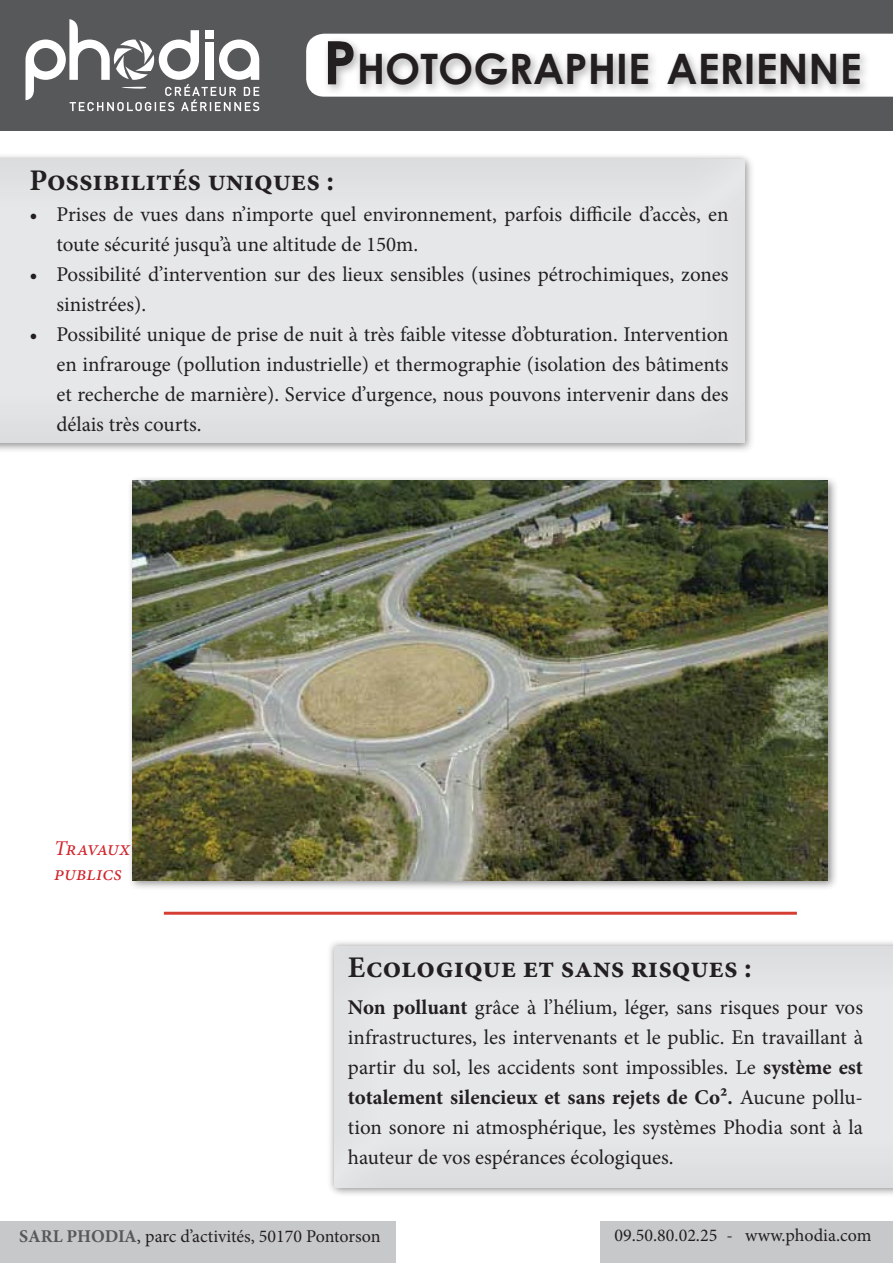
<style>
.page{position:relative;width:893px;height:1263px;background:#fff}
.page>*{position:absolute;margin:0;border:0;box-sizing:border-box;transform-origin:0 0}
.t1{font:700 42px "Century Gothic";color:#231f20}
.t2{font:700 30px "Minion Pro";color:#231f20}
.t3{font:21px/30px "Minion Pro";color:#231f20}
.t4{font:italic 21px "Minion Pro";letter-spacing:-.05em;color:#d1232a}
.t5{font:italic 21px "Minion Pro";color:#d1232a}
.t6{font:18px "Minion Pro";color:#231f20}
.s1{font-size:60px}
.s2{font-weight:700}
.s3{font-weight:700;color:#57585a}
</style>
<div class="page">
<div style="left:0;top:152px;width:752px;height:298px;background:#231f20;opacity:.3"></div>
<div style="left:0;top:158px;width:745px;height:285px;background:#e6e7e9"></div>
<div style="left:326px;top:938px;width:567px;height:257px;background:#231f20;opacity:.3"></div>
<div style="left:333px;top:943px;width:560px;height:245px;background:#e6e7e9"></div>
<div style="left:1px;top:0;width:892px;height:130px;background:#57585a"></div>
<svg style="left:306px;top:34px;width:587px;height:63px;background:#f1f1f1"></svg>
<div style="left:323px;top:36px;width:548px;height:60px;background:#231f20;opacity:.36"></div>
<svg style="left:26px;top:19px;width:233px;height:92px"></svg>
<div style="left:601px;top:1221px;width:292px;height:42px;background:#c7c8ca"></div>
<div style="left:0;top:1221px;width:395px;height:42px;background:#c7c8ca"></div>
<div style="left:128px;top:475px;width:711px;height:417px;background:#231f20;opacity:.5"></div>
<img style="left:133px;top:480px;width:695px;height:400px">
<hr style="left:164px;top:912px;width:633px;height:3px;background:#d53f33">
<p class="t1" style="left:323px;top:37px;width:540px"><span class="s1">P</span>HOTOGRAPHIE AERIENNE</p>
<p class="t2" style="left:29px;top:159px;width:306px">Possibilités uniques :</p>
<p class="t3" style="left:56px;top:199px;width:674px;text-indent:-27px">• Prises de vues dans n’importe quel environnement, parfois difficile d’accès, en toute sécurité jusqu’à une altitude de 150m.</p>
<p class="t3" style="left:56px;top:259px;width:674px;text-indent:-27px">• Possibilité d’intervention sur des lieux sensibles (usines pétrochimiques, zones sinistrées).</p>
<p class="t3" style="left:56px;top:319px;width:674px;text-align:justify;text-indent:-27px">• Possibilité unique de prise de nuit à très faible vitesse d’obturation. Intervention en infrarouge (pollution industrielle) et thermographie (isolation des bâtiments et recherche de marnière). Service d’urgence, nous pouvons intervenir dans des délais très courts.</p>
<p class="t4" style="left:54px;top:834px;width:78px">Travaux</p>
<p class="t5" style="left:54px;top:859px;width:69px">publics</p>
<p class="t2" style="left:348px;top:947px;width:405px">Ecologique et sans risques :</p>
<p class="t3" style="left:348px;top:992px;width:517px;text-align:justify"><span class="s2">Non polluant</span> grâce à l’hélium, léger, sans risques pour vos infrastructures, les intervenants et le public. En travaillant à partir du sol, les accidents sont impossibles. Le <span class="s2">système est totalement silencieux et sans rejets de Co².</span> Aucune pollu&shy;tion sonore ni atmosphérique, les systèmes Phodia sont à la hauteur de vos espérances écologiques.</p>
<p class="t6" style="left:19px;top:1224px;width:363px"><span class="s3">SARL PHODIA</span>, parc d’activités, 50170 Pontorson</p>
<p class="t6" style="left:614px;top:1223px;width:258px">09.50.80.02.25 - www.phodia.com</p>
</div>
